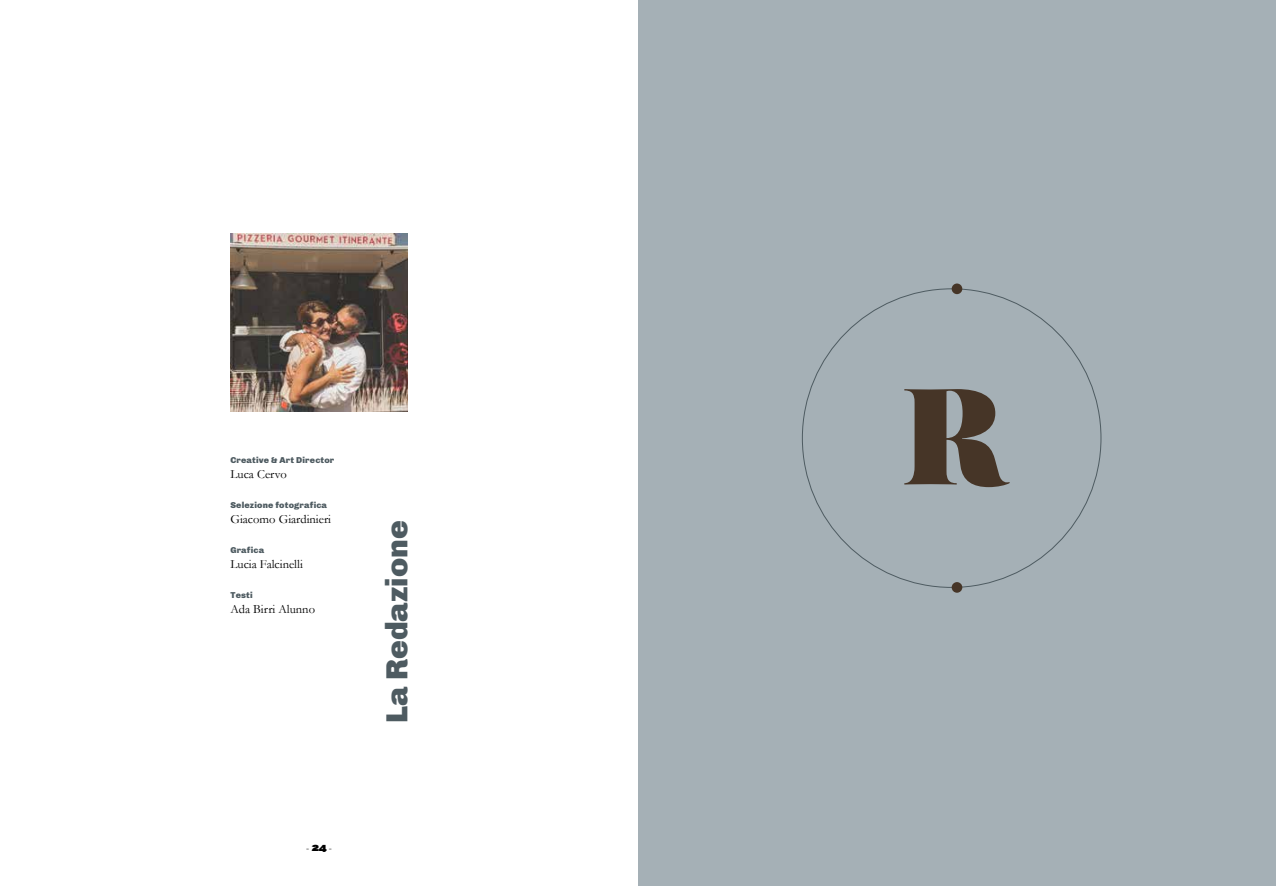
<style>
.page{position:relative;width:1276px;height:886px;background:#fff}
.page>*{position:absolute;margin:0;border:0;box-sizing:border-box;transform-origin:0 0}
.t1{font:900 31.25px "Chivo";color:#4e5b61}
.t2{font:12.5px "Garamond";color:#000}
.t3{font:10px "Garamond";color:#000}
.t4{font:900 8.75px "Chivo";letter-spacing:.02em;color:#4e5b61}
.s1{font-family:"Bau Super"}
</style>
<div class="page">
<div style="left:638px;top:0;width:638px;height:886px;background:#a5b0b6"></div>
<img style="left:230px;top:234px;width:177px;height:177px">
<svg style="left:904px;top:389px;width:105px;height:98px"></svg>
<div style="left:951px;top:283px;width:11px;height:11px;background:#463527;border-radius:50%"></div>
<div style="left:951px;top:582px;width:11px;height:11px;background:#463527;border-radius:50%"></div>
<p class="t4" style="left:230px;top:455px;width:105px">Creative &amp; Art Director</p>
<p class="t2" style="left:230px;top:467px;width:58px">Luca Cervo</p>
<p class="t4" style="left:230px;top:500px;width:98px">Selezione fotografica</p>
<p class="t2" style="left:230px;top:512px;width:102px">Giacomo Giardinieri</p>
<p class="t4" style="left:230px;top:545px;width:35px">Grafica</p>
<p class="t2" style="left:230px;top:557px;width:74px">Lucia Falcinelli</p>
<p class="t4" style="left:230px;top:590px;width:24px">Testi</p>
<p class="t2" style="left:230px;top:602px;width:86px">Ada Birri Alunno</p>
<p class="t3" style="left:306px;top:841px;width:27px">- <span class="s1">24</span> -</p>
<h1 class="t1" style="left:378px;top:723px;width:204px;rotate:-90deg">La Redazione</h1>
</div>
